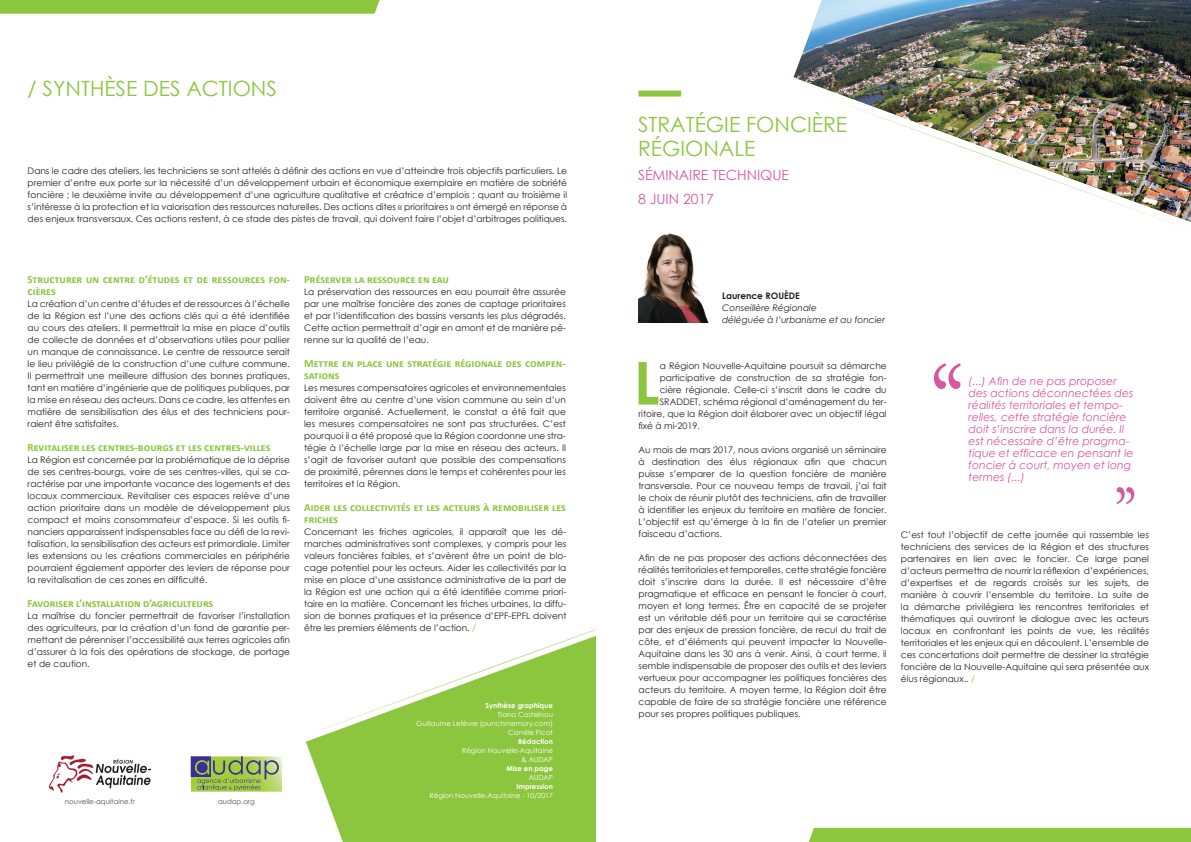
<style>
.page{position:relative;width:1191px;height:842px;background:#fff}
.page>*{position:absolute;margin:0;border:0;box-sizing:border-box;transform-origin:0 0}
.t1{font:700 59.1px "Century Gothic";color:#8bc63e}
.t2{font:21px/24px "Century Gothic";color:#8bc63e}
.t3{font:14px/24px "Century Gothic";color:#d957a0}
.t4{font:700 11px/12px "Calibri";color:#8bc63e}
.t5{font:italic 11px/12px "Century Gothic";color:#d957a0}
.t6{font:9px/12px "Century Gothic";color:#231f20;text-align:justify}
.t7{font:italic 9px/12px "Century Gothic";color:#231f20}
.t8{font:700 9px "Century Gothic";color:#231f20}
.t9{font:7px/9px "Century Gothic";color:#fff;text-align:right}
.t10{font:700 7px "Century Gothic";color:#fff}
.t11{font:7px "Century Gothic";color:#4b4c4d}
.s1{color:#8bc63e}
</style>
<div class="page">
<img style="left:305px;top:0;width:290px;height:842px">
<svg style="left:190px;top:756px;width:92px;height:36px;background:#93ab66"></svg>
<img style="left:48px;top:755px;width:104px;height:38px">
<svg style="left:0;top:0;width:379px;height:14px;background:#8ec743"></svg>
<div style="left:638px;top:91px;width:43px;height:6px;background:#8bc63e"></div>
<img style="left:793px;top:0;width:398px;height:91px">
<div style="left:808px;top:828px;width:383px;height:14px;background:#8bc63e"></div>
<img style="left:828px;top:91px;width:363px;height:137px">
<svg style="left:934px;top:363px;width:27px;height:26px"></svg>
<svg style="left:1116px;top:487px;width:18px;height:17px"></svg>
<img style="left:638px;top:233px;width:71px;height:89px">
<h2 class="t2" style="left:28px;top:76px;width:174px">/ synthèse des act</h2>
<h2 class="t2" style="left:228px;top:76px;width:50px">ions</h2>
<p class="t6" style="left:28px;top:164px;width:541px">Dans le cadre des ateliers, les techniciens se sont attelés à définir des actions en vue d’atteindre trois objectifs particuliers. Le premier d’entre eux porte sur la nécessité d’un développement urbain et économique exemplaire en matière de sobriété foncière ; le deuxième invite au développement d’une agriculture qualitative et créatrice d’emplois ; quant au troisième il s’intéresse à la protection et la valorisation des ressources naturelles. Des actions dites « prioritaires » ont émergé en réponse à des enjeux transversaux. Ces actions restent, à ce stade des pistes de travail, qui doivent faire l’objet d’arbitrages politiques.</p>
<p class="t4" style="left:28px;top:274px;width:264px">Structurer un centre d’études et de ressources fon&shy;cières</p>
<p class="t6" style="left:28px;top:298px;width:264px">La création d’un centre d’études et de ressources à l’échelle de la Région est l’une des actions clés qui a été identifiée au cours des ateliers. Il permettrait la mise en place d’outils de collecte de données et d’observations utiles pour pallier un manque de connaissance. Le centre de ressource serait le lieu privilégié de la construction d’une culture commune.<br>Il permettrait une meilleure diffusion des bonnes pratiques, tant en matière d’ingénierie que de politiques publiques, par la mise en réseau des acteurs. Dans ce cadre, les attentes en matière de sensibilisation des élus et des techniciens pour&shy;raient être satisfaites.</p>
<p class="t4" style="left:28px;top:442px;width:244px">Revitaliser les centres-bourgs et les centres-villes</p>
<p class="t6" style="left:28px;top:454px;width:264px">La Région est concernée par la problématique de la déprise de ses centres-bourgs, voire de ses centres-villes, qui se ca&shy;ractérise par une importante vacance des logements et des locaux commerciaux. Revitaliser ces espaces relève d’une action prioritaire dans un modèle de développement plus compact et moins consommateur d’espace. Si les outils fi&shy;nanciers apparaissent indispensables face au défi de la revi&shy;talisation, la sensibilisation des acteurs est primordiale. Limiter les extensions ou les créations commerciales en périphérie pourraient également apporter des leviers de réponse pour la revitalisation de ces zones en difficulté.</p>
<p class="t4" style="left:28px;top:598px;width:187px">Favoriser l’installation d’agriculteurs</p>
<p class="t6" style="left:28px;top:610px;width:264px">La maîtrise du foncier permettrait de favoriser l’installation des agriculteurs, par la création d’un fond de garantie per&shy;mettant de pérenniser l’accessibilité aux terres agricoles afin d’assurer à la fois des opérations de stockage, de portage et de caution.</p>
<p class="t11" style="left:65px;top:797px;width:72px">nouvelle-aquitaine.fr</p>
<p class="t11" style="left:218px;top:797px;width:38px">audap.org</p>
<p class="t4" style="left:304px;top:274px;width:146px">Préserver la ressource en eau</p>
<p class="t6" style="left:304px;top:286px;width:263px">La préservation des ressources en eau pourrait être assurée par une maîtrise foncière des zones de captage prioritaires et par l’identification des bassins versants les plus dégradés.<br>Cette action permettrait d’agir en amont et de manière pé&shy;renne sur la qualité de l’eau.</p>
<p class="t4" style="left:304px;top:358px;width:263px">Mettre en place une stratégie régionale des compen&shy;sations</p>
<p class="t6" style="left:304px;top:382px;width:263px">Les mesures compensatoires agricoles et environnementales doivent être au centre d’une vision commune au sein d’un territoire organisé. Actuellement, le constat a été fait que les mesures compensatoires ne sont pas structurées. C’est pourquoi il a été proposé que la Région coordonne une stra&shy;tégie à l’échelle large par la mise en réseau des acteurs. Il s’agit de favoriser autant que possible des compensations de proximité, pérennes dans le temps et cohérentes pour les territoires et la Région.</p>
<p class="t4" style="left:304px;top:502px;width:263px">Aider les collectivités et les acteurs à remobiliser les friches</p>
<p class="t6" style="left:304px;top:526px;width:264px">Concernant les friches agricoles, il apparaît que les dé&shy;marches administratives sont complexes, y compris pour les valeurs foncières faibles, et s’avèrent être un point de blo&shy;cage potentiel pour les acteurs. Aider les collectivités par la mise en place d’une assistance administrative de la part de la Région est une action qui a été identifiée comme priori&shy;taire en la matière. Concernant les friches urbaines, la diffu&shy;sion de bonnes pratiques et la présence d’EPF-EPFL doivent être les premiers éléments de l’action. <span class="s1">/</span></p>
<p class="t10" style="left:485px;top:700px;width:69px">Synthèse graphique</p>
<p class="t9" style="left:416px;top:710px;width:138px">Tiana Castelnau<br>Guillaume Lefèvre (punchmemory.com)<br>Camille Picot</p>
<p class="t10" style="left:518px;top:736px;width:36px">Rédaction</p>
<p class="t9" style="left:462px;top:746px;width:92px">Région Nouvelle-Aquitaine &amp; AUDAP</p>
<p class="t10" style="left:506px;top:763px;width:48px">Mise en page</p>
<p class="t9" style="left:528px;top:773px;width:26px">AUDAP</p>
<p class="t10" style="left:516px;top:781px;width:38px">Impression</p>
<p class="t9" style="left:429px;top:791px;width:125px">Région Nouvelle-Aquitaine - 10/2017</p>
<h2 class="t2" style="left:638px;top:112px;width:211px">STRATÉGIE FONCIÈRE régional</h2>
<h2 class="t2" style="left:744px;top:136px;width:13px">e</h2>
<h3 class="t3" style="left:638px;top:163px;width:153px">Séminaire techniqu e<br>8 juin 2017</h3>
<p class="t8" style="left:722px;top:289px;width:79px">Laurence Rouède</p>
<p class="t7" style="left:722px;top:301px;width:164px">Conseillère Régionale<br>déléguée à l’urbanisme et au foncier</p>
<h1 class="t1" style="left:633px;top:338px;width:28px">L</h1>
<p class="t6" style="left:660px;top:359px;width:228px">a Région Nouvelle-Aquitaine poursuit sa démarche</p>
<p class="t6" style="left:660px;top:371px;width:228px">participative de construction de sa stratégie fon-</p>
<p class="t6" style="left:660px;top:383px;width:228px">cière régionale. Celle-ci s’inscrit dans le cadre du</p>
<p class="t6" style="left:660px;top:395px;width:228px">SRADDET, schéma régional d’aménagement du ter-</p>
<p class="t6" style="left:638px;top:407px;width:249px">ritoire, que la Région doit élaborer avec un objectif légal</p>
<p class="t6" style="left:638px;top:419px;width:63px">fixé à mi-2019.</p>
<p class="t6" style="left:638px;top:443px;width:250px">Au mois de mars 2017, nous avions organisé un séminaire à destination des élus régionaux afin que chacun puisse s’emparer de la question foncière de manière transversale. Pour ce nouveau temps de travail, j’ai fait le choix de réunir plutôt des techniciens, afin de travailler à identifier les enjeux du territoire en matière de foncier.<br>L’objectif est qu’émerge à la fin de l’atelier un premier faisceau d’actions.</p>
<p class="t6" style="left:638px;top:551px;width:250px">Afin de ne pas proposer des actions déconnectées des réalités territoriales et temporelles, cette stratégie foncière doit s’inscrire dans la durée. Il est nécessaire d’être pragmatique et efficace en pensant le foncier à court, moyen et long termes. Être en capacité de se projeter est un véritable défi pour un territoire qui se caractérise par des enjeux de pression foncière, de recul du trait de côte, et d’éléments qui peuvent impacter la Nouvelle-Aquitaine dans les 30 ans à venir. Ainsi, à court terme, il semble indispensable de proposer des outils et des leviers vertueux pour accompagner les politiques foncières des acteurs du territoire. A moyen terme, la Région doit être capable de faire de sa stratégie foncière une référence pour ses propres politiques publiques.</p>
<p class="t5" style="left:968px;top:375px;width:167px">(...) Afin de ne pas proposer des actions déconnectées des réalités territoriales et tempo&shy;relles, cette stratégie foncière doit s’inscrire dans la durée. Il est nécessaire d’être pragma&shy;tique et efficace en pensant le foncier à court, moyen et long termes (...)</p>
<p class="t6" style="left:901px;top:529px;width:250px">C’est tout l’objectif de cette journée qui rassemble les techniciens des services de la Région et des structures partenaires en lien avec le foncier. Ce large panel d’acteurs permettra de nourrir la réflexion d’expériences, d’expertises et de regards croisés sur les sujets, de manière à couvrir l’ensemble du territoire. La suite de la démarche privilégiera les rencontres territoriales et thématiques qui ouvriront le dialogue avec les acteurs locaux en confrontant les points de vue, les réalités territoriales et les enjeux qui en découlent. L’ensemble de ces concertations doit permettre de dessiner la stratégie foncière de la Nouvelle-Aquitaine qui sera présentée aux élus régionaux.. <span class="s1">/</span></p>
</div>
